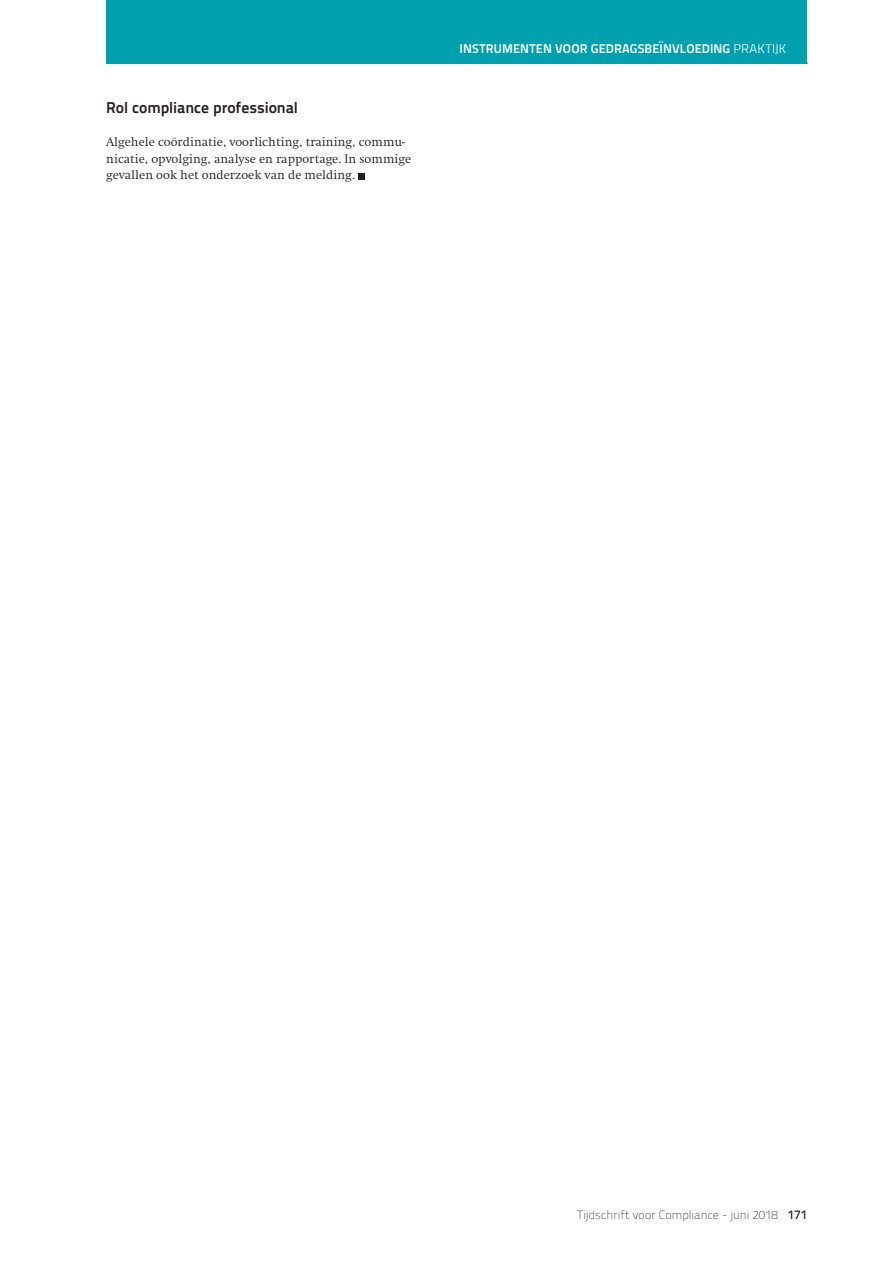
<style>
.page{position:relative;width:893px;height:1263px;background:#fff}
.page>*{position:absolute;margin:0;border:0;box-sizing:border-box;transform-origin:0 0}
.t1{font:700 15.75px "Titillium Text 22 L";color:#231f20}
.t2{font:300 12.75px/16.5px "Swift";color:#231f20}
.t3{font:700 12.75px "Titillium Text 22 L";letter-spacing:.01em;color:#fff}
.t4{font:100 12px "Titillium Text 22 L";letter-spacing:.005em;color:#231f20}
.s1{font-weight:300}
.s2{font-weight:500;font-size:12.75px}
</style>
<div class="page">
<hr style="left:106px;top:63px;width:702px;height:1px;background:#231f20">
<div style="left:106px;top:0;width:700px;height:64px;background:#00a0af"></div>
<div style="left:358px;top:173px;width:7px;height:6px;background:#231f20"></div>
<p class="t1" style="left:106px;top:102px;width:193px">Rol compliance professional</p>
<p class="t2" style="left:106px;top:135px;width:306px">Algehele coördinatie, voorlichting, training, commu&shy;nicatie, opvolging, analyse en rapportage. In sommige gevallen ook het onderzoek van de melding.</p>
<p class="t3" style="left:460px;top:44px;width:328px">INSTRUMENTEN VOOR GEDRAGSBEÏNVLOEDING <span class="s1">PRAKTIJK</span></p>
<p class="t4" style="left:577px;top:1207px;width:232px">Tijdschrift voor Compliance - juni 2018 <span class="s2">171</span></p>
</div>
